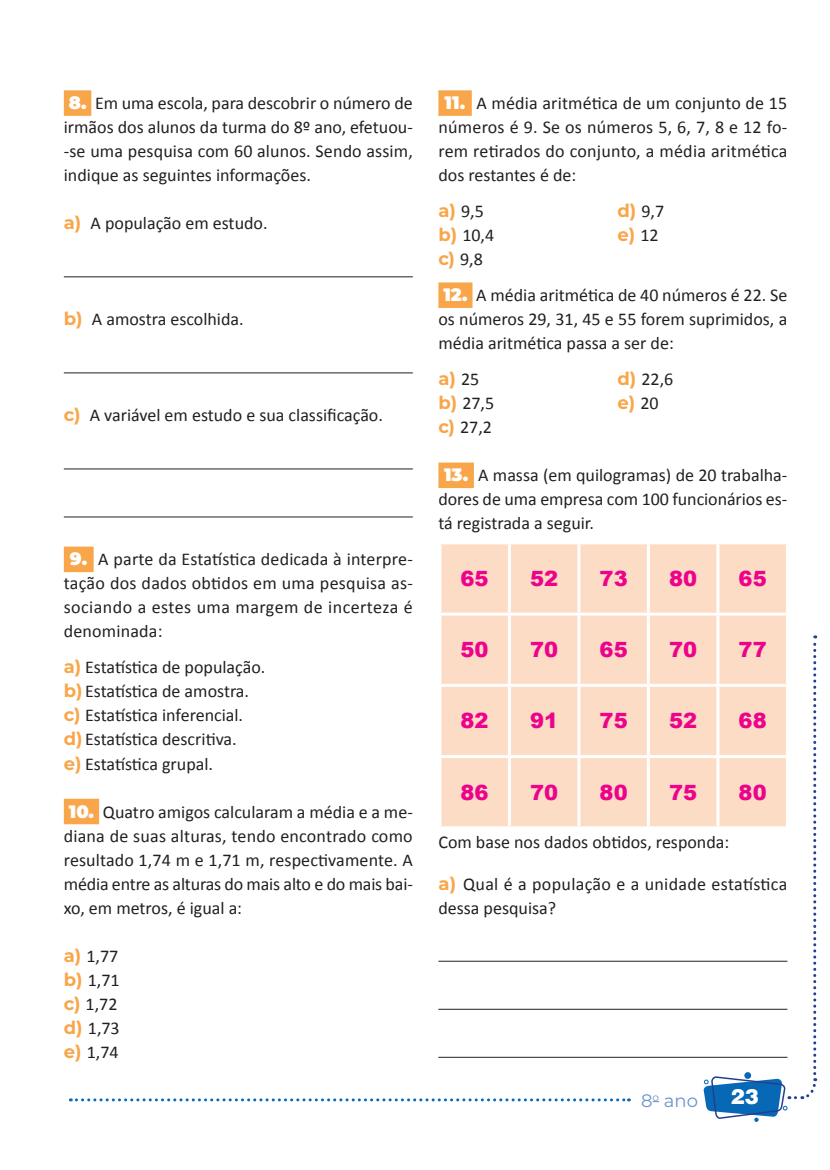
<style>
.page{position:relative;width:830px;height:1170px;background:#fff}
.page>*{position:absolute;margin:0;border:0;box-sizing:border-box;transform-origin:0 0}
.t1{font:900 21px "Arial";color:#ed028c}
.t2{font:900 21px "Helvetica";color:#fff}
.ENUNCIADO{font:18px/24px "Calibri";color:#231f20;text-align:justify}
.ALTERNATIVAS{font:18px/24px "Calibri";color:#231f20}
.TEXTO_sem_recuo{font:18px "Calibri";color:#231f20}
.ALTERNATIVAS-2{font:700 18px "Montserrat";color:#f9a64a}
.t3{font:18px "Montserrat";color:#6b93cc}
.s1{font-family:"Montserrat";font-weight:900;color:#fff}
.s2{font-family:"Montserrat";font-weight:700;color:#f9a64a}
.s3{font-family:"Calibri";font-weight:400;color:#231f20}
</style>
<div class="page">
<svg style="left:744px;top:1071px;width:6px;height:7px"></svg>
<svg style="left:70px;top:1098px;width:559px;height:3px"></svg>
<svg style="left:703px;top:1075px;width:86px;height:46px"></svg>
<svg style="left:795px;top:635px;width:22px;height:464px"></svg>
<div style="left:64px;top:90px;width:27px;height:26px;background:#f9a64a"></div>
<hr style="left:64px;top:276px;width:348px;height:1px;background:#231f20">
<hr style="left:64px;top:372px;width:348px;height:1px;background:#231f20">
<hr style="left:64px;top:468px;width:348px;height:1px;background:#231f20">
<hr style="left:64px;top:516px;width:348px;height:1px;background:#231f20">
<div style="left:64px;top:546px;width:30px;height:26px;background:#f9a64a"></div>
<div style="left:64px;top:798px;width:35px;height:26px;background:#f9a64a"></div>
<div style="left:438px;top:90px;width:33px;height:26px;background:#f9a64a"></div>
<div style="left:438px;top:282px;width:34px;height:26px;background:#f9a64a"></div>
<div style="left:438px;top:462px;width:35px;height:26px;background:#f9a64a"></div>
<div style="left:441px;top:544px;width:344px;height:282px;background:#fddcc5"></div>
<hr style="left:507px;top:544px;width:3px;height:68px;background:#fff">
<hr style="left:577px;top:544px;width:3px;height:68px;background:#fff">
<hr style="left:646px;top:544px;width:3px;height:68px;background:#fff">
<hr style="left:716px;top:544px;width:3px;height:68px;background:#fff">
<hr style="left:438px;top:612px;width:71px;height:3px;background:#fff">
<hr style="left:509px;top:612px;width:69px;height:3px;background:#fff">
<hr style="left:507px;top:615px;width:3px;height:68px;background:#fff">
<hr style="left:578px;top:612px;width:70px;height:3px;background:#fff">
<hr style="left:577px;top:615px;width:3px;height:68px;background:#fff">
<hr style="left:648px;top:612px;width:69px;height:3px;background:#fff">
<hr style="left:646px;top:615px;width:3px;height:68px;background:#fff">
<hr style="left:717px;top:612px;width:71px;height:3px;background:#fff">
<hr style="left:716px;top:615px;width:3px;height:68px;background:#fff">
<hr style="left:438px;top:683px;width:71px;height:3px;background:#fff">
<hr style="left:509px;top:683px;width:69px;height:3px;background:#fff">
<hr style="left:507px;top:686px;width:3px;height:69px;background:#fff">
<hr style="left:578px;top:683px;width:70px;height:3px;background:#fff">
<hr style="left:577px;top:686px;width:3px;height:69px;background:#fff">
<hr style="left:648px;top:683px;width:69px;height:3px;background:#fff">
<hr style="left:646px;top:686px;width:3px;height:69px;background:#fff">
<hr style="left:717px;top:683px;width:71px;height:3px;background:#fff">
<hr style="left:716px;top:686px;width:3px;height:69px;background:#fff">
<hr style="left:438px;top:755px;width:71px;height:3px;background:#fff">
<hr style="left:509px;top:755px;width:69px;height:3px;background:#fff">
<hr style="left:507px;top:758px;width:3px;height:68px;background:#fff">
<hr style="left:578px;top:755px;width:70px;height:3px;background:#fff">
<hr style="left:577px;top:758px;width:3px;height:68px;background:#fff">
<hr style="left:648px;top:755px;width:69px;height:3px;background:#fff">
<hr style="left:646px;top:758px;width:3px;height:68px;background:#fff">
<hr style="left:717px;top:755px;width:71px;height:3px;background:#fff">
<hr style="left:716px;top:758px;width:3px;height:68px;background:#fff">
<hr style="left:438px;top:960px;width:349px;height:1px;background:#231f20">
<hr style="left:438px;top:1008px;width:349px;height:1px;background:#231f20">
<hr style="left:438px;top:1056px;width:349px;height:1px;background:#231f20">
<p class="ENUNCIADO" style="left:64px;top:90px;width:350px"><span class="s1">8.</span> Em uma escola, para descobrir o número de irmãos dos alunos da turma do 8º ano, efetuou--se uma pesquisa com 60 alunos. Sendo assim, indique as seguintes informações.</p>
<p class="ALTERNATIVAS" style="left:64px;top:210px;width:205px"><span class="s2">a)</span> A população em estudo.</p>
<p class="ALTERNATIVAS" style="left:64px;top:306px;width:181px"><span class="s2">b)</span> A amostra escolhida.</p>
<p class="ALTERNATIVAS" style="left:64px;top:402px;width:320px"><span class="s2">c)</span> A variável em estudo e sua classificação.</p>
<p class="ENUNCIADO" style="left:64px;top:546px;width:350px;text-indent:6px"><span class="s1">9.</span> A parte da Estatística dedicada à interpre&shy;tação dos dados obtidos em uma pesquisa as&shy;sociando a estes uma margem de incerteza é denominada:</p>
<p class="ALTERNATIVAS" style="left:64px;top:654px;width:203px"><span class="s2">a)</span> Estatística de população.</p>
<p class="ALTERNATIVAS" style="left:64px;top:678px;width:187px"><span class="s2">b)</span> Estatística de amostra.</p>
<p class="ALTERNATIVAS" style="left:64px;top:702px;width:181px"><span class="s2">c)</span> Estatística inferencial.</p>
<p class="ALTERNATIVAS" style="left:64px;top:726px;width:174px"><span class="s2">d)</span> Estatística descritiva.</p>
<p class="ALTERNATIVAS" style="left:64px;top:750px;width:151px"><span class="s2">e)</span> Estatística grupal.</p>
<p class="ENUNCIADO" style="left:64px;top:798px;width:350px"><span class="s1">10.</span> Quatro amigos calcularam a média e a me&shy;diana de suas alturas, tendo encontrado como resultado 1,74 m e 1,71 m, respectivamente. A média entre as alturas do mais alto e do mais bai&shy;xo, em metros, é igual a:</p>
<p class="ALTERNATIVAS" style="left:64px;top:942px;width:56px"><span class="s2">a)</span> 1,77</p>
<p class="ALTERNATIVAS" style="left:64px;top:966px;width:57px"><span class="s2">b)</span> 1,71</p>
<p class="ALTERNATIVAS" style="left:64px;top:990px;width:55px"><span class="s2">c)</span> 1,72</p>
<p class="ALTERNATIVAS" style="left:64px;top:1014px;width:57px"><span class="s2">d)</span> 1,73</p>
<p class="ALTERNATIVAS" style="left:64px;top:1038px;width:56px"><span class="s2">e)</span> 1,74</p>
<p class="ENUNCIADO" style="left:438px;top:90px;width:350px;text-indent:6px"><span class="s1">11.</span> A média aritmética de um conjunto de 15 números é 9. Se os números 5, 6, 7, 8 e 12 fo&shy;rem retirados do conjunto, a média aritmética dos restantes é de:</p>
<p class="ALTERNATIVAS" style="left:438px;top:198px;width:47px"><span class="s2">a)</span> 9,5</p>
<p class="ALTERNATIVAS" style="left:438px;top:222px;width:57px"><span class="s2">b)</span> 10,4</p>
<p class="ALTERNATIVAS" style="left:438px;top:246px;width:46px"><span class="s2">c)</span> 9,8</p>
<p class="ALTERNATIVAS" style="left:617px;top:198px;width:48px"><span class="s2">d)</span> 9,7</p>
<p class="ALTERNATIVAS-2" style="left:617px;top:222px;width:43px">e) <span class="s3">12</span></p>
<p class="ENUNCIADO" style="left:438px;top:282px;width:350px"><span class="s1">12.</span> A média aritmética de 40 números é 22. Se os números 29, 31, 45 e 55 forem suprimidos, a média aritmética passa a ser de:</p>
<p class="ALTERNATIVAS-2" style="left:438px;top:366px;width:42px">a) <span class="s3">25</span></p>
<p class="ALTERNATIVAS" style="left:438px;top:390px;width:57px"><span class="s2">b)</span> 27,5</p>
<p class="ALTERNATIVAS" style="left:438px;top:414px;width:55px"><span class="s2">c)</span> 27,2</p>
<p class="ALTERNATIVAS" style="left:617px;top:366px;width:57px"><span class="s2">d)</span> 22,6</p>
<p class="ALTERNATIVAS-2" style="left:617px;top:390px;width:43px">e) <span class="s3">20</span></p>
<p class="ENUNCIADO" style="left:438px;top:462px;width:350px;text-indent:6px"><span class="s1">13.</span> A massa (em quilogramas) de 20 trabalha&shy;dores de uma empresa com 100 funcionários es&shy;tá registrada a seguir.</p>
<p class="t1" style="left:460px;top:563px;width:30px">65</p>
<p class="t1" style="left:530px;top:563px;width:30px">52</p>
<p class="t1" style="left:599px;top:563px;width:30px">73</p>
<p class="t1" style="left:668px;top:563px;width:30px">80</p>
<p class="t1" style="left:738px;top:563px;width:30px">65</p>
<p class="t1" style="left:460px;top:634px;width:30px">50</p>
<p class="t1" style="left:530px;top:634px;width:30px">70</p>
<p class="t1" style="left:599px;top:634px;width:30px">65</p>
<p class="t1" style="left:668px;top:634px;width:30px">70</p>
<p class="t1" style="left:738px;top:634px;width:30px">77</p>
<p class="t1" style="left:460px;top:705px;width:30px">82</p>
<p class="t1" style="left:530px;top:705px;width:30px">91</p>
<p class="t1" style="left:599px;top:705px;width:30px">75</p>
<p class="t1" style="left:668px;top:705px;width:30px">52</p>
<p class="t1" style="left:738px;top:705px;width:30px">68</p>
<p class="t1" style="left:460px;top:777px;width:30px">86</p>
<p class="t1" style="left:530px;top:777px;width:30px">70</p>
<p class="t1" style="left:599px;top:777px;width:30px">80</p>
<p class="t1" style="left:668px;top:777px;width:30px">75</p>
<p class="t1" style="left:738px;top:777px;width:30px">80</p>
<p class="TEXTO_sem_recuo" style="left:438px;top:830px;width:292px">Com base nos dados obtidos, responda:</p>
<p class="ALTERNATIVAS" style="left:438px;top:870px;width:350px"><span class="s2">a)</span> Qual é a população e a unidade estatística dessa pesquisa?</p>
<p class="t3" style="left:640px;top:1087px;width:58px">8<sup>o</sup> ano</p>
<p class="t2" style="left:730px;top:1082px;width:30px">23</p>
</div>
